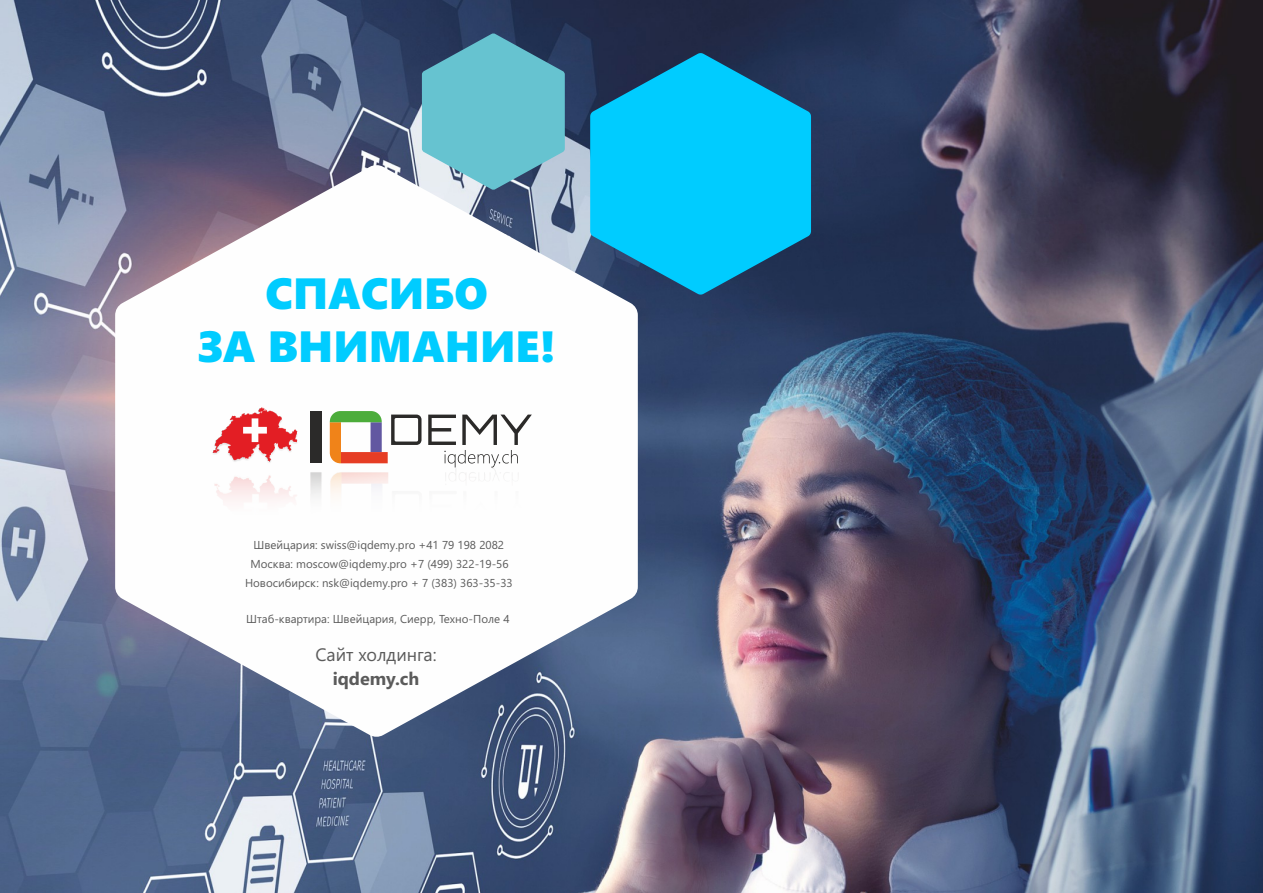
<style>
.page{position:relative;width:1263px;height:893px;background:#fff}
.page>*{position:absolute;margin:0;border:0;box-sizing:border-box;transform-origin:0 0}
.t1{font:43.8px/52.9px "Segoe UI Black";color:#0cf;text-align:center}
.t2{font:18px "Segoe UI";color:#5b5b5b}
.t3{font:700 18px "Segoe UI";color:#5b5b5b}
.t4{font:11.55px "Segoe UI";color:#5b5b5b}
</style>
<div class="page">
<img style="left:0;top:0;width:1263px;height:893px">
<svg style="left:115px;top:164px;width:523px;height:573px"></svg>
<div style="left:310px;top:411px;width:11px;height:52px;background:#2b2a29"></div>
<svg style="left:330px;top:411px;width:91px;height:52px"></svg>
<svg style="left:428px;top:415px;width:104px;height:53px"></svg>
<img style="left:210px;top:404px;width:90px;height:61px">
<img style="left:210px;top:469px;width:322px;height:63px">
<svg style="left:422px;top:33px;width:143px;height:157px;background:#67b0c0"></svg>
<svg style="left:590px;top:53px;width:221px;height:242px;background:#0ba7d5"></svg>
<h1 class="t1" style="left:198px;top:271px;width:359px">СПАСИБО<br>ЗА ВНИМАНИЕ!</h1>
<p class="t4" style="left:253px;top:541px;width:252px">Швейцария: swiss@iqdemy.pro +41 79 198 2082</p>
<p class="t4" style="left:245px;top:579px;width:269px">Новосибирск: nsk@iqdemy.pro + 7 (383) 363-35-33</p>
<p class="t4" style="left:251px;top:560px;width:260px">Москва: moscow@iqdemy.pro +7 (499) 322-19-56</p>
<p class="t4" style="left:246px;top:615px;width:265px">Штаб-квартира: Швейцария, Сиерр, Техно-Поле 4</p>
<h2 class="t2" style="left:315px;top:648px;width:123px">Сайт холдинга:</h2>
<h2 class="t3" style="left:333px;top:672px;width:88px">iqdemy.ch</h2>
</div>
